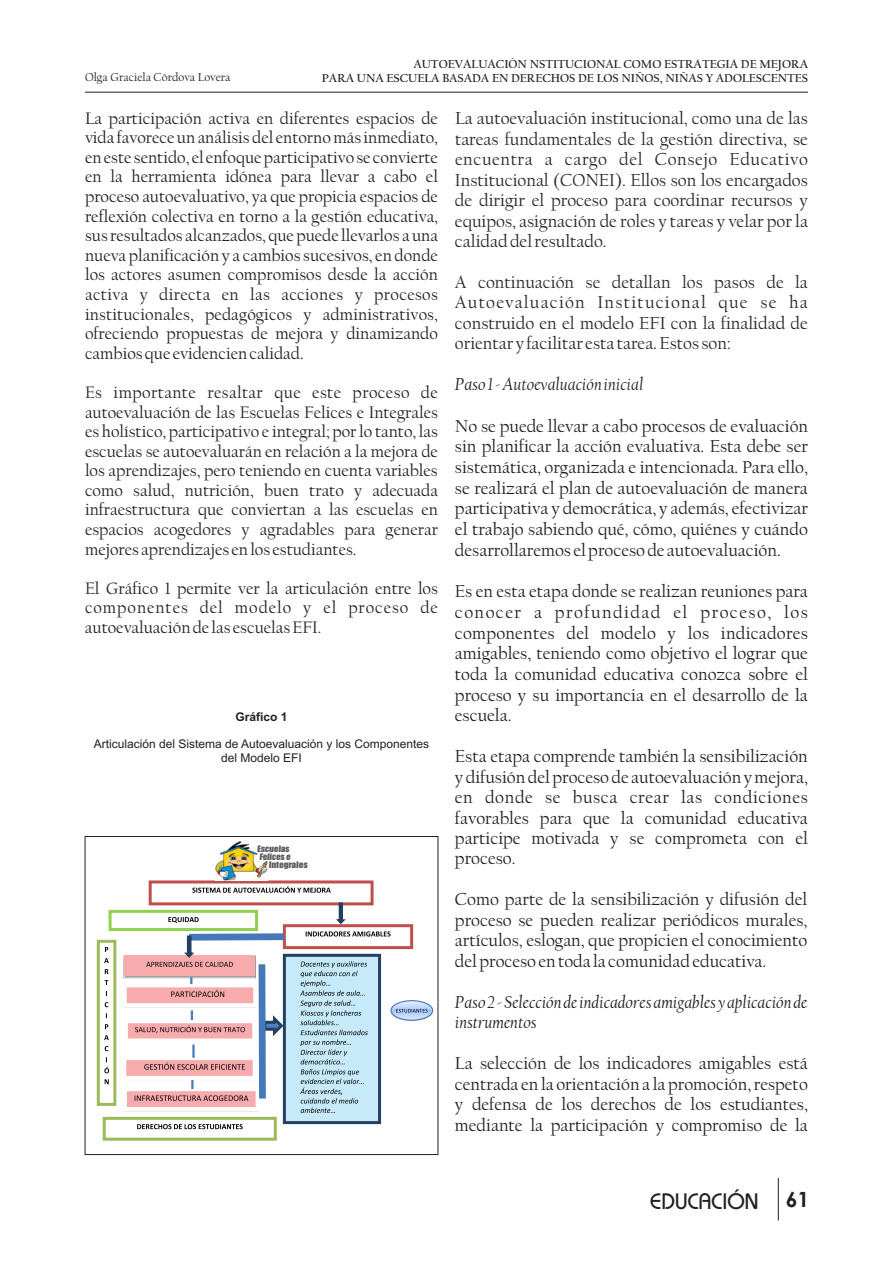
<style>
.page{position:relative;width:893px;height:1263px;background:#fff}
.page>*{position:absolute;margin:0;border:0;box-sizing:border-box;transform-origin:0 0}
.t1{font:500 22.5px "Bordeaux";color:#231f20}
.t2{font:18px/20.7px "Californian FB";color:#231f20;text-align:justify}
.t3{font:18px/20.4px "Californian FB";color:#292626;text-align:justify}
.t4{font:italic 18px/20.7px "Californian FB";color:#231f20}
.t5{font:italic 18px "Californian FB";color:#292626}
.t6{font:17.25px/19.6px "Californian FB";color:#231f20;text-align:justify}
.t7{font:700 12px/13.8px "Californian FB";color:#231f20;text-align:right}
.t8{font:12px/13.4px "Arial";color:#231f20;text-align:center}
.t9{font:12px "Californian FB";color:#231f20}
.t10{font:700 12px "Arial";color:#231f20}
.t11{font:8.4px "Impact";color:#58595b;scale:1.08 1}
.t12{font:8.25px "Impact";color:#58595b;scale:1.04 1}
.t13{font:8.1px "Impact";color:#58595b;scale:1.08 1}
.s1{color:#231f20}
.s2{font-family:"Century Gothic";font-weight:700;font-size:21px}
</style>
<div class="page">
<hr style="left:85px;top:92px;width:723px;height:1px;background:#231f20">
<hr style="left:778px;top:1178px;width:1px;height:42px;background:#231f20">
<div style="left:284px;top:955px;width:96px;height:167px;background:#c7eafb"></div>
<div style="left:283px;top:954px;width:98px;height:170px;border:3px solid #244061"></div>
<div style="left:149px;top:880px;width:225px;height:25px;border:3px solid #bf4f4d"></div>
<svg style="left:192px;top:886px;width:139px;height:7px"></svg>
<div style="left:283px;top:924px;width:130px;height:25px;border:3px solid #bf4f4d"></div>
<div style="left:109px;top:910px;width:149px;height:21px;border:3px solid #91d14f"></div>
<svg style="left:168px;top:917px;width:31px;height:6px"></svg>
<div style="left:97px;top:940px;width:19px;height:166px;border:3px solid #9cba59"></div>
<svg style="left:105px;top:947px;width:3px;height:5px"></svg>
<svg style="left:104px;top:958px;width:5px;height:5px"></svg>
<svg style="left:105px;top:969px;width:3px;height:5px"></svg>
<svg style="left:105px;top:1024px;width:3px;height:5px"></svg>
<svg style="left:104px;top:1035px;width:5px;height:5px"></svg>
<svg style="left:104px;top:1057px;width:5px;height:16px"></svg>
<svg style="left:105px;top:1079px;width:4px;height:5px"></svg>
<div style="left:103px;top:1117px;width:174px;height:24px;border:3px solid #9cba59"></div>
<svg style="left:137px;top:1124px;width:106px;height:5px"></svg>
<div style="left:391px;top:1001px;width:42px;height:20px;background:#000;border-radius:50%;opacity:.38"></div>
<svg style="left:391px;top:1001px;width:42px;height:19px"></svg>
<div style="left:390px;top:1000px;width:43px;height:21px;border:1px solid #4578b8;border-radius:50%"></div>
<svg style="left:396px;top:1009px;width:32px;height:3px"></svg>
<svg style="left:306px;top:901px;width:85px;height:35px"></svg>
<svg style="left:119px;top:930px;width:172px;height:184px"></svg>
<svg style="left:300px;top:961px;width:68px;height:152px"></svg>
<div style="left:85px;top:836px;width:353px;height:319px;border:1px solid #231f20"></div>
<img style="left:215px;top:841px;width:53px;height:39px">
<p class="t9" style="left:85px;top:72px;width:147px">Olga Graciela Córdova Lovera</p>
<p class="t7" style="left:322px;top:58px;width:488px">AUTOEVALUACIÓN NSTITUCIONAL COMO ESTRATEGIA DE MEJORA<br>PARA UNA ESCUELA BASADA EN DERECHOS DE LOS NIÑOS, NIÑAS Y ADOLESCENTES</p>
<p class="t6" style="left:85px;top:110px;width:354px">La participación activa en diferentes espacios de vida favorece un análisis del entorno más inmediato, en este sentido, el enfoque participativo se convierte en la herramienta idónea para llevar a cabo el proceso autoevaluativo, ya que propicia espacios de reflexión colectiva en torno a la gestión educativa, sus resultados alcanzados, que puede llevarlos a una nueva planificación y a cambios sucesivos, en donde los actores asumen compromisos desde la acción activa y directa en las acciones y procesos institucionales, pedagógicos y administrativos, ofreciendo propuestas de mejora y dinamizando cambios que evidencien calidad.</p>
<p class="t6" style="left:85px;top:384px;width:354px">Es importante resaltar que este proceso de autoevaluación de las Escuelas Felices e Integrales es holístico, participativo e integral; por lo tanto, las escuelas se autoevaluarán en relación a la mejora de los aprendizajes, pero teniendo en cuenta variables como salud, nutrición, buen trato y adecuada infraestructura que conviertan a las escuelas en espacios acogedores y agradables para generar mejores aprendizajes en los estudiantes.</p>
<p class="t6" style="left:85px;top:580px;width:354px">El Gráfico 1 permite ver la articulación entre los componentes del modelo y el proceso de autoevaluación de las escuelas EFI.</p>
<p class="t10" style="left:235px;top:713px;width:54px">Gráfico 1</p>
<p class="t8" style="left:94px;top:738px;width:337px">Articulación del Sistema de Autoevaluación y los Componentes del Modelo EFI</p>
<p class="t13" style="left:257px;top:846px;width:32px">Escuelas</p>
<p class="t12" style="left:259px;top:853px;width:32px">Felices e</p>
<p class="t11" style="left:269px;top:861px;width:38px">Integrales</p>
<p class="t3" style="left:455px;top:110px;width:354px">La autoevaluación institucional, como una de las tareas fundamentales de la gestión directiva, se encuentra a cargo del Consejo Educativo Institucional (CONEI). Ellos son los encargados de dirigir el proceso para coordinar recursos y equipos, asignación de roles y tareas y velar por la calidad del resultado.</p>
<p class="t3" style="left:455px;top:273px;width:354px">A continuación se detallan los pasos de la Autoevaluación Institucional que se ha construido en el modelo EFI con la finalidad de orientar y facilitar esta tarea. Estos son:</p>
<p class="t5" style="left:455px;top:377px;width:190px"><span class="s1">Paso 1 - A</span>utoevaluación inicial</p>
<p class="t2" style="left:455px;top:417px;width:355px">No se puede llevar a cabo procesos de evaluación sin planificar la acción evaluativa. Esta debe ser sistemática, organizada e intencionada. Para ello, se realizará el plan de autoevaluación de manera participativa y democrática, y además, efectivizar el trabajo sabiendo qué, cómo, quiénes y cuándo desarrollaremos el proceso de autoevaluación.</p>
<p class="t2" style="left:455px;top:582px;width:354px">Es en esta etapa donde se realizan reuniones para conocer a profundidad el proceso, los componentes del modelo y los indicadores amigables, teniendo como objetivo el lograr que toda la comunidad educativa conozca sobre el proceso y su importancia en el desarrollo de la escuela.</p>
<p class="t2" style="left:455px;top:748px;width:354px">Esta etapa comprende también la sensibilización y difusión del proceso de autoevaluación y mejora, en donde se busca crear las condiciones favorables para que la comunidad educativa participe motivada y se comprometa con el proceso.</p>
<p class="t2" style="left:455px;top:891px;width:354px">Como parte de la sensibilización y difusión del proceso se pueden realizar periódicos murales, artículos, eslogan, que propicien el conocimiento del proceso en toda la comunidad educativa.</p>
<p class="t4" style="left:455px;top:993px;width:354px">Paso 2 - Selección de indicadores amigables y aplicación de instrumentos</p>
<p class="t2" style="left:455px;top:1055px;width:354px">La selección de los indicadores amigables está centrada en la orientación a la promoción, respeto y defensa de los derechos de los estudiantes, mediante la participación y compromiso de la</p>
<p class="t1" style="left:650px;top:1188px;width:160px">EDUCACIÓN <span class="s2">61</span></p>
</div>
